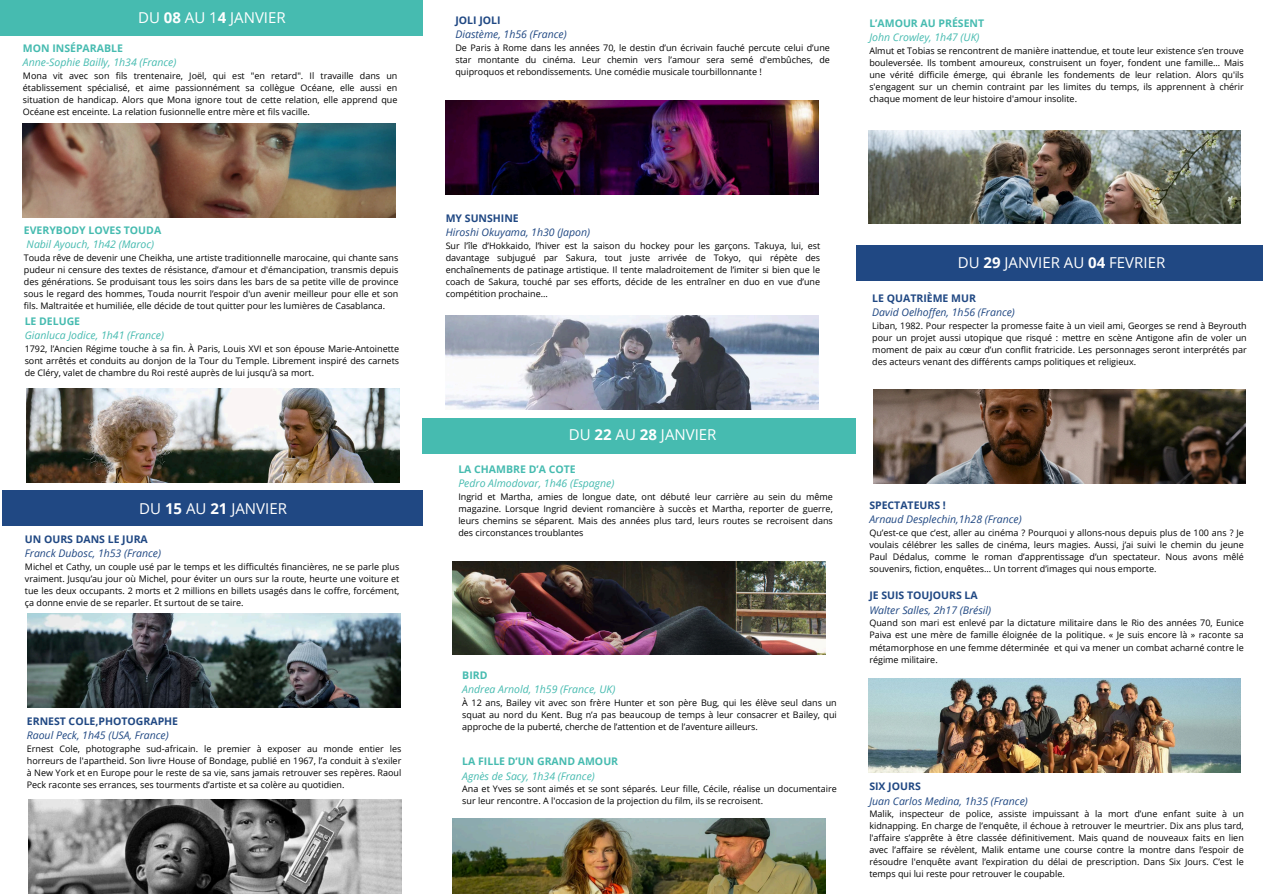
<style>
.page{position:relative;width:1263px;height:894px;background:#fff}
.page>*{position:absolute;margin:0;border:0;box-sizing:border-box;transform-origin:0 0}
.t1{font:15px "Open Sans";color:#fff}
.t2{font:italic 10.5px "Open Sans";color:#204883}
.t3{font:italic 10.5px "Open Sans";color:#46bbb0}
.t4{font:700 10.5px "Open Sans";color:#204883}
.t5{font:700 10.5px "Open Sans";color:#46bbb0}
.t6{font:9px/12px "Open Sans";color:#000;text-align:justify}
.s1{font-weight:700}
</style>
<div class="page">
<div style="left:0;top:0;width:422px;height:35px;background:#46bbb0"></div>
<img style="left:23px;top:124px;width:372px;height:93px">
<img style="left:27px;top:389px;width:372px;height:93px">
<img style="left:28px;top:613px;width:372px;height:94px">
<div style="left:2px;top:490px;width:420px;height:35px;background:#204883"></div>
<img style="left:29px;top:799px;width:372px;height:94px">
<img style="left:446px;top:101px;width:372px;height:93px">
<img style="left:446px;top:315px;width:372px;height:94px">
<img style="left:453px;top:561px;width:372px;height:93px">
<div style="left:422px;top:418px;width:433px;height:35px;background:#46bbb0"></div>
<img style="left:453px;top:818px;width:372px;height:75px">
<img style="left:868px;top:130px;width:373px;height:94px">
<img style="left:873px;top:389px;width:373px;height:94px">
<div style="left:856px;top:245px;width:407px;height:35px;background:#204883"></div>
<img style="left:868px;top:678px;width:373px;height:94px">
<p class="t1" style="left:138px;top:7px;width:149px">DU <span class="s1">08</span> AU 1<span class="s1">4</span> JANVIER</p>
<h1 class="t5" style="left:23px;top:40px;width:101px">MON INSÉPARABLE</h1>
<p class="t3" style="left:23px;top:55px;width:155px">Anne-Sophie Bailly, 1h34 (France)</p>
<p class="t6" style="left:23px;top:69px;width:376px">Mona vit avec son fils trentenaire, Joël, qui est "en retard". Il travaille dans un établissement spécialisé, et aime passionnément sa collègue Océane, elle aussi en situation de handicap. Alors que Mona ignore tout de cette relation, elle apprend que Océane est enceinte. La relation fusionnelle entre mère et fils vacille.</p>
<p class="t5" style="left:24px;top:222px;width:139px">EVERYBODY LOVES TOUDA</p>
<p class="t3" style="left:27px;top:237px;width:129px">Nabil Ayouch, 1h42 (Maroc)</p>
<p class="t6" style="left:24px;top:251px;width:376px">Touda rêve de devenir une Cheikha, une artiste traditionnelle marocaine, qui chante sans pudeur ni censure des textes de résistance, d’amour et d'émancipation, transmis depuis des générations. Se produisant tous les soirs dans les bars de sa petite ville de province sous le regard des hommes, Touda nourrit l’espoir d'un avenir meilleur pour elle et son fils. Maltraitée et humiliée, elle décide de tout quitter pour les lumières de Casablanca.</p>
<p class="t5" style="left:25px;top:314px;width:57px">LE DELUGE</p>
<p class="t3" style="left:25px;top:328px;width:141px">Gianluca Jodice, 1h41 (France)</p>
<p class="t6" style="left:25px;top:342px;width:376px">1792, l’Ancien Régime touche à sa fin. À Paris, Louis XVI et son épouse Marie-Antoinette sont arrêtés et conduits au donjon de la Tour du Temple. Librement inspiré des carnets de Cléry, valet de chambre du Roi resté auprès de lui jusqu’à sa mort.</p>
<p class="t1" style="left:139px;top:497px;width:149px">DU <span class="s1">15</span> AU <span class="s1">21</span> JANVIER</p>
<p class="t4" style="left:25px;top:531px;width:124px">UN OURS DANS LE JURA</p>
<p class="t2" style="left:25px;top:546px;width:138px">Franck Dubosc, 1h53 (France)</p>
<p class="t6" style="left:25px;top:560px;width:376px">Michel et Cathy, un couple usé par le temps et les difficultés financières, ne se parle plus vraiment. Jusqu’au jour où Michel, pour éviter un ours sur la route, heurte une voiture et tue les deux occupants. 2 morts et 2 millions en billets usagés dans le coffre, forcément, ça donne envie de se reparler. Et surtout de se taire.</p>
<h1 class="t4" style="left:27px;top:713px;width:153px">ERNEST COLE,PHOTOGRAPHE</h1>
<p class="t2" style="left:27px;top:728px;width:143px">Raoul Peck, 1h45 (USA, France)</p>
<p class="t6" style="left:27px;top:742px;width:376px">Ernest Cole, photographe sud-africain. le premier à exposer au monde entier les horreurs de l'apartheid. Son livre House of Bondage, publié en 1967, l’a conduit à s'exiler à New York et en Europe pour le reste de sa vie, sans jamais retrouver ses repères. Raoul Peck raconte ses errances, ses tourments d’artiste et sa colère au quotidien.</p>
<p class="t4" style="left:455px;top:13px;width:47px">JOLI JOLI</p>
<p class="t2" style="left:455px;top:27px;width:113px">Diastème, 1h56 (France)</p>
<p class="t6" style="left:455px;top:42px;width:376px">De Paris à Rome dans les années 70, le destin d’un écrivain fauché percute celui d’une star montante du cinéma. Leur chemin vers l’amour sera semé d'embûches, de quiproquos et rebondissements. Une comédie musicale tourbillonnante !</p>
<p class="t5" style="left:869px;top:16px;width:116px">L’AMOUR AU PRÉSENT</p>
<p class="t3" style="left:869px;top:30px;width:112px">John Crowley, 1h47 (UK)</p>
<p class="t6" style="left:869px;top:44px;width:376px">Almut et Tobias se rencontrent de manière inattendue, et toute leur existence s’en trouve bouleversée. Ils tombent amoureux, construisent un foyer, fondent une famille… Mais une vérité difficile émerge, qui ébranle les fondements de leur relation. Alors qu'ils s'engagent sur un chemin contraint par les limites du temps, ils apprennent à chérir chaque moment de leur histoire d'amour insolite.</p>
<h1 class="t4" style="left:446px;top:210px;width:75px">MY SUNSHINE</h1>
<p class="t2" style="left:446px;top:225px;width:146px">Hiroshi Okuyama, 1h30 (Japon)</p>
<p class="t6" style="left:446px;top:239px;width:376px">Sur l’île d’Hokkaido, l’hiver est la saison du hockey pour les garçons. Takuya, lui, est davantage subjugué par Sakura, tout juste arrivée de Tokyo, qui répète des enchaînements de patinage artistique. Il tente maladroitement de l’imiter si bien que le coach de Sakura, touché par ses efforts, décide de les entraîner en duo en vue d’une compétition prochaine…</p>
<p class="t1" style="left:569px;top:424px;width:149px">DU <span class="s1">22</span> AU <span class="s1">28</span> JANVIER</p>
<p class="t5" style="left:458px;top:462px;width:119px">LA CHAMBRE D’A COTE</p>
<p class="t3" style="left:458px;top:476px;width:157px">Pedro Almodovar, 1h46 (Espagne)</p>
<p class="t6" style="left:458px;top:490px;width:376px">Ingrid et Martha, amies de longue date, ont débuté leur carrière au sein du même magazine. Lorsque Ingrid devient romancière à succès et Martha, reporter de guerre, leurs chemins se séparent. Mais des années plus tard, leurs routes se recroisent dans des circonstances troublantes</p>
<p class="t5" style="left:462px;top:667px;width:27px">BIRD</p>
<p class="t3" style="left:462px;top:681px;width:155px">Andrea Arnold, 1h59 (France, UK)</p>
<h1 class="t6" style="left:462px;top:696px;width:376px">À 12 ans, Bailey vit avec son frère Hunter et son père Bug, qui les élève seul dans un squat au nord du Kent. Bug n’a pas beaucoup de temps à leur consacrer et Bailey, qui approche de la puberté, cherche de l’attention et de l’aventure ailleurs.</h1>
<p class="t5" style="left:462px;top:753px;width:157px">LA FILLE D’UN GRAND AMOUR</p>
<p class="t3" style="left:462px;top:768px;width:134px">Agnès de Sacy, 1h34 (France)</p>
<p class="t6" style="left:462px;top:782px;width:376px">Ana et Yves se sont aimés et se sont séparés. Leur fille, Cécile, réalise un documentaire sur leur rencontre. A l'occasion de la projection du film, ils se recroisent.</p>
<p class="t1" style="left:958px;top:252px;width:209px">DU <span class="s1">29</span> JANVIER AU <span class="s1">04</span> FEVRIER</p>
<p class="t4" style="left:872px;top:291px;width:105px">LE QUATRIÈME MUR</p>
<p class="t2" style="left:872px;top:305px;width:144px">David Oelhoffen, 1h56 (France)</p>
<p class="t6" style="left:872px;top:319px;width:376px">Liban, 1982. Pour respecter la promesse faite à un vieil ami, Georges se rend à Beyrouth pour un projet aussi utopique que risqué : mettre en scène Antigone afin de voler un moment de paix au cœur d’un conflit fratricide. Les personnages seront interprétés par des acteurs venant des différents camps politiques et religieux.</p>
<p class="t4" style="left:869px;top:497px;width:78px">SPECTATEURS !</p>
<p class="t2" style="left:869px;top:512px;width:154px">Arnaud Desplechin,1h28 (France)</p>
<p class="t6" style="left:869px;top:526px;width:376px">Qu’est-ce que c’est, aller au cinéma ? Pourquoi y allons-nous depuis plus de 100 ans ? Je voulais célébrer les salles de cinéma, leurs magies. Aussi, j’ai suivi le chemin du jeune Paul Dédalus, comme le roman d’apprentissage d’un spectateur. Nous avons mêlé souvenirs, fiction, enquêtes… Un torrent d’images qui nous emporte.</p>
<p class="t4" style="left:869px;top:588px;width:110px">JE SUIS TOUJOURS LA</p>
<p class="t2" style="left:869px;top:602px;width:123px">Walter Salles, 2h17 (Brésil)</p>
<h1 class="t6" style="left:869px;top:616px;width:376px">Quand son mari est enlevé par la dictature militaire dans le Rio des années 70, Eunice Paiva est une mère de famille éloignée de la politique. « Je suis encore là » raconte sa métamorphose en une femme déterminée et qui va mener un combat acharné contre le régime militaire.</h1>
<p class="t4" style="left:869px;top:778px;width:53px">SIX JOURS</p>
<p class="t2" style="left:869px;top:793px;width:160px">Juan Carlos Medina, 1h35 (France)</p>
<p class="t6" style="left:869px;top:807px;width:376px">Malik, inspecteur de police, assiste impuissant à la mort d’une enfant suite à un kidnapping. En charge de l’enquête, il échoue à retrouver le meurtrier. Dix ans plus tard, l'affaire s’apprête à être classée définitivement. Mais quand de nouveaux faits en lien avec l’affaire se révèlent, Malik entame une course contre la montre dans l’espoir de résoudre l'enquête avant l’expiration du délai de prescription. Dans Six Jours. C’est le temps qui lui reste pour retrouver le coupable.</p>
</div>
